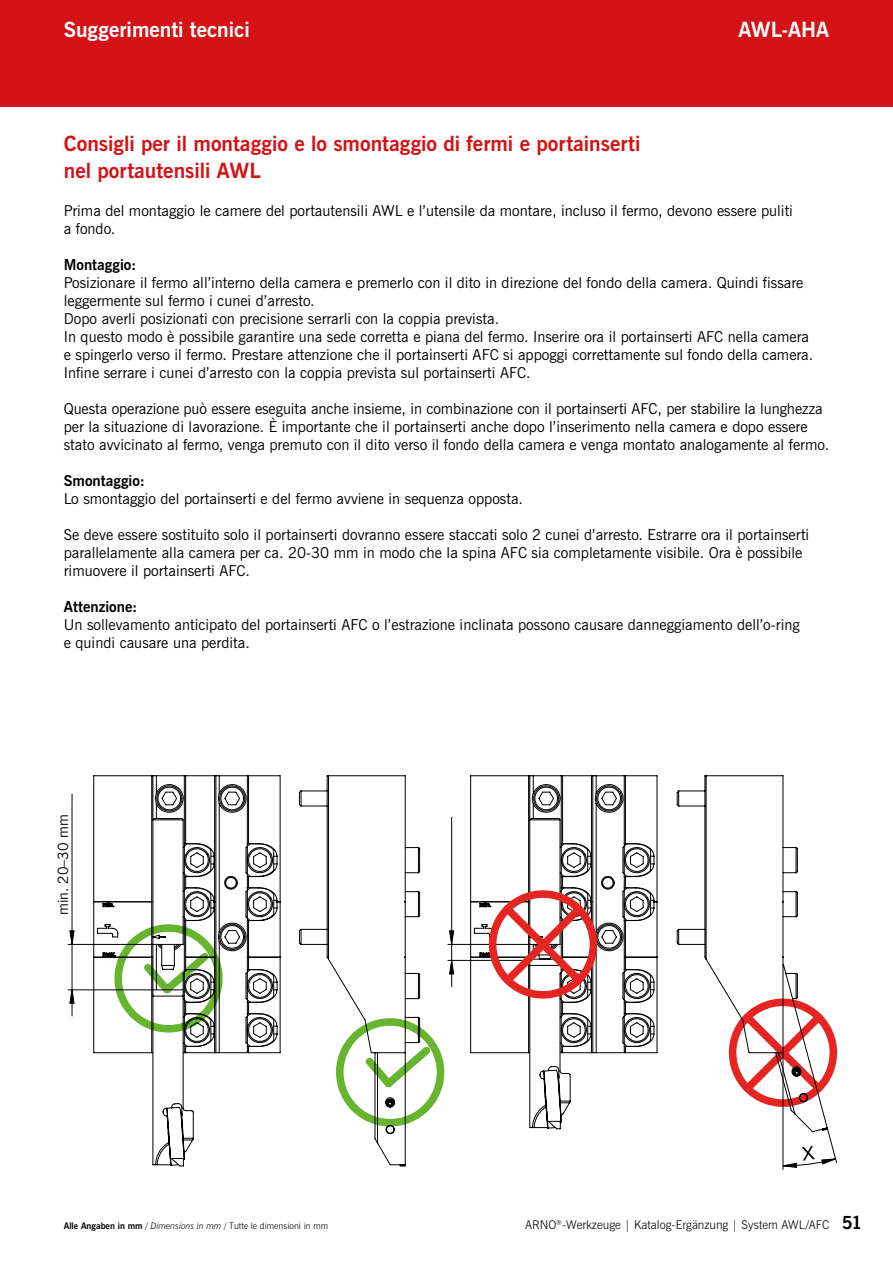
<style>
.page{position:relative;width:893px;height:1263px;background:#fff}
.page>*{position:absolute;margin:0;border:0;box-sizing:border-box;transform-origin:0 0}
.t1{font:700 21px/27px "News Gothic";color:#d51317}
.t2{font:700 21px "News Gothic";color:#fff}
.t3{font:15px/18px "News Gothic";color:#000}
.t4{font:700 15px "News Gothic";color:#000}
.t5{font:14.25px "News Gothic";color:#000}
.t6{font:300 12px "News Gothic L";color:#000}
.t7{font:300 9px "News Gothic L";color:#000}
.s1{font-family:"News Gothic";font-weight:700}
.s2{font-family:"News Gothic";font-style:italic}
.s3{font-family:"News Gothic";font-weight:700;font-size:18px}
</style>
<div class="page">
<div style="left:0;top:0;width:893px;height:106px;background:#d51317"></div>
<svg style="left:783px;top:1146px;width:52px;height:21px"></svg>
<svg style="left:70px;top:931px;width:4px;height:13px"></svg>
<svg style="left:70px;top:990px;width:4px;height:13px"></svg>
<svg style="left:93px;top:775px;width:187px;height:68px"></svg>
<svg style="left:93px;top:843px;width:59px;height:211px"></svg>
<svg style="left:152px;top:785px;width:147px;height:381px"></svg>
<svg style="left:299px;top:775px;width:529px;height:391px"></svg>
<svg style="left:470px;top:843px;width:181px;height:204px"></svg>
<h1 class="t2" style="left:64px;top:15px;width:188px">Suggerimenti tecnici</h1>
<h1 class="t2" style="left:738px;top:15px;width:92px">AWL-AHA</h1>
<h1 class="t1" style="left:64px;top:131px;width:578px">Consigli per il montaggio e lo smontaggio di fermi e portainserti nel portautensili AWL</h1>
<p class="t3" style="left:64px;top:202px;width:731px">Prima del montaggio le camere del portautensili AWL e l’utensile da montare, incluso il fermo, devono essere puliti a fondo.</p>
<p class="t4" style="left:64px;top:254px;width:74px">Montaggio:</p>
<p class="t3" style="left:64px;top:274px;width:751px">Posizionare il fermo all’interno della camera e premerlo con il dito in direzione del fondo della camera. Quindi fissare leggermente sul fermo i cunei d’arresto.<br>Dopo averli posizionati con precisione serrarli con la coppia prevista.<br>In questo modo è possibile garantire una sede corretta e piana del fermo. Inserire ora il portainserti AFC nella camera e spingerlo verso il fermo. Prestare attenzione che il portainserti AFC si appoggi correttamente sul fondo della camera.<br>Infine serrare i cunei d’arresto con la coppia prevista sul portainserti AFC.</p>
<p class="t3" style="left:64px;top:400px;width:767px">Questa operazione può essere eseguita anche insieme, in combinazione con il portainserti AFC, per stabilire la lunghezza per la situazione di lavorazione. È importante che il portainserti anche dopo l’inserimento nella camera e dopo essere stato avvicinato al fermo, venga premuto con il dito verso il fondo della camera e venga montato analogamente al fermo.</p>
<p class="t4" style="left:64px;top:470px;width:83px">Smontaggio:</p>
<p class="t3" style="left:64px;top:490px;width:461px">Lo smontaggio del portainserti e del fermo avviene in sequenza opposta.</p>
<p class="t3" style="left:64px;top:526px;width:747px">Se deve essere sostituito solo il portainserti dovranno essere staccati solo 2 cunei d’arresto. Estrarre ora il portainserti parallelamente alla camera per ca. 20-30 mm in modo che la spina AFC sia completamente visibile. Ora è possibile rimuovere il portainserti AFC.</p>
<p class="t4" style="left:64px;top:596px;width:75px">Attenzione:</p>
<p class="t3" style="left:64px;top:616px;width:737px">Un sollevamento anticipato del portainserti AFC o l’estrazione inclinata possono causare danneggiamento dell’o-ring e quindi causare una perdita.</p>
<p class="t5" style="left:54px;top:915px;width:102px;rotate:-90deg">min. 20–30 mm</p>
<p class="t7" style="left:64px;top:1220px;width:266px"><span class="s1">Alle Angaben in mm</span> / <span class="s2">Dimensions in mm</span> / Tutte le dimensioni in mm</p>
<p class="t6" style="left:525px;top:1217px;width:339px">ARNO<sup>®</sup>-Werkzeuge | Katalog-Ergänzung | System AWL/AFC <span class="s3">51</span></p>
</div>
